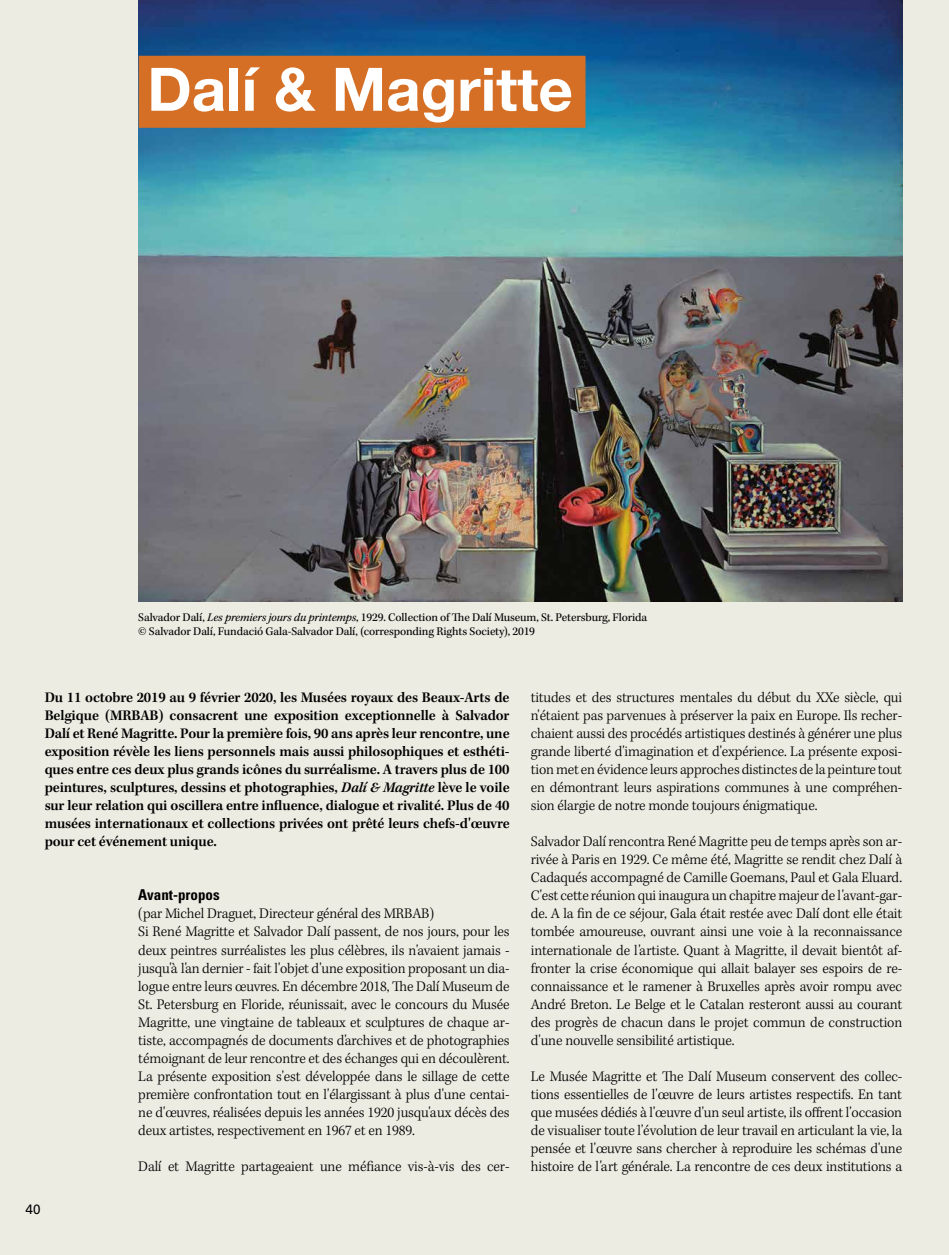
<style>
.page{position:relative;width:949px;height:1255px;background:#fff}
.page>*{position:absolute;margin:0;border:0;box-sizing:border-box;transform-origin:0 0}
.t1{font:700 60px "Helvetica Neue LT Std";color:#fff}
.t2{font:300 15px/18px "Kepler Std";letter-spacing:-.01em;color:#000;text-align:justify}
.t3{font:600 15px/18px "Kepler Std";letter-spacing:-.01em;color:#000;text-align:justify}
.t4{font:700 condensed 15px "Univers LT Std";color:#000}
.t5{font:13.5px "Univers LT Std";color:#000}
.t6{font:12px/14.4px "Kepler Std";letter-spacing:-.01em;color:#000}
.s1{font-style:italic}
</style>
<div class="page">
<div style="left:0;top:0;width:948px;height:1254px;background:#ecece3"></div>
<img style="left:138px;top:0;width:763px;height:602px">
<div style="left:139px;top:56px;width:446px;height:72px;background:#d66f26"></div>
<h1 class="t1" style="left:147px;top:52px;width:427px">Dalí &amp; Magritte</h1>
<p class="t6" style="left:138px;top:610px;width:510px">Salvador Dalí, <span class="s1">Les premiers jours du printemps</span>, 1929. Collection of The Dalí Museum, St. Petersburg, Florida © Salvador Dalí, Fundació Gala-Salvador Dalí, (corresponding Rights Society), 2019</p>
<p class="t3" style="left:45px;top:689px;width:466px">Du 11 octobre 2019 au 9 février 2020, les Musées royaux des Beaux-Arts de Belgique (MRBAB) consacrent une exposition exceptionnelle à Salvador Dalí et René Magritte. Pour la première fois, 90 ans après leur rencontre, une exposition révèle les liens personnels mais aussi philosophiques et esthéti&shy;ques entre ces deux plus grands icônes du surréalisme. A travers plus de 100 peintures, sculptures, dessins et photographies, <span class="s1">Dalí &amp; Magritte</span> lève le voile sur leur relation qui oscillera entre influence, dialogue et rivalité. Plus de 40 musées internationaux et collections privées ont prêté leurs chefs-d'œuvre pour cet événement unique.</p>
<p class="t5" style="left:26px;top:1200px;width:17px">40</p>
<p class="t4" style="left:138px;top:885px;width:83px">Avant-propos</p>
<p class="t2" style="left:138px;top:905px;width:373px;text-align:left">(par Michel Draguet, Directeur général des MRBAB)<br>Si René Magritte et Salvador Dalí passent, de nos jours, pour les deux peintres surréalistes les plus célèbres, ils n'avaient jamais - jusqu'à l'an dernier - fait l'objet d'une exposition proposant un dia&shy;logue entre leurs œuvres. En décembre 2018, The Dalí Museum de St. Petersburg en Floride, réunissait, avec le concours du Musée Magritte, une vingtaine de tableaux et sculptures de chaque ar&shy;tiste, accompagnés de documents d'archives et de photographies témoignant de leur rencontre et des échanges qui en découlèrent.<br>La présente exposition s'est développée dans le sillage de cette première confrontation tout en l'élargissant à plus d'une centai&shy;ne d'œuvres, réalisées depuis les années 1920 jusqu'aux décès des deux artistes, respectivement en 1967 et en 1989.</p>
<p class="t2" style="left:138px;top:1157px;width:372px">Dalí et Magritte partageaient une méfiance vis-à-vis des cer-</p>
<p class="t2" style="left:530px;top:689px;width:373px">titudes et des structures mentales du début du XXe siècle, qui n'étaient pas parvenues à préserver la paix en Europe. Ils recher&shy;chaient aussi des procédés artistiques destinés à générer une plus grande liberté d'imagination et d'expérience. La présente exposi&shy;tion met en évidence leurs approches distinctes de la peinture tout en démontrant leurs aspirations communes à une compréhen&shy;sion élargie de notre monde toujours énigmatique.</p>
<p class="t2" style="left:530px;top:833px;width:373px">Salvador Dalí rencontra René Magritte peu de temps après son ar&shy;rivée à Paris en 1929. Ce même été, Magritte se rendit chez Dalí à Cadaqués accompagné de Camille Goemans, Paul et Gala Eluard.<br>C'est cette réunion qui inaugura un chapitre majeur de l'avant-gar&shy;de. A la fin de ce séjour, Gala était restée avec Dalí dont elle était tombée amoureuse, ouvrant ainsi une voie à la reconnaissance internationale de l'artiste. Quant à Magritte, il devait bientôt af&shy;fronter la crise économique qui allait balayer ses espoirs de re&shy;connaissance et le ramener à Bruxelles après avoir rompu avec André Breton. Le Belge et le Catalan resteront aussi au courant des progrès de chacun dans le projet commun de construction d'une nouvelle sensibilité artistique.</p>
<p class="t2" style="left:530px;top:1067px;width:373px">Le Musée Magritte et The Dalí Museum conservent des collec&shy;tions essentielles de l'œuvre de leurs artistes respectifs. En tant que musées dédiés à l'œuvre d'un seul artiste, ils offrent l'occasion de visualiser toute l'évolution de leur travail en articulant la vie, la pensée et l'œuvre sans chercher à reproduire les schémas d'une histoire de l'art générale. La rencontre de ces deux institutions a</p>
</div>
